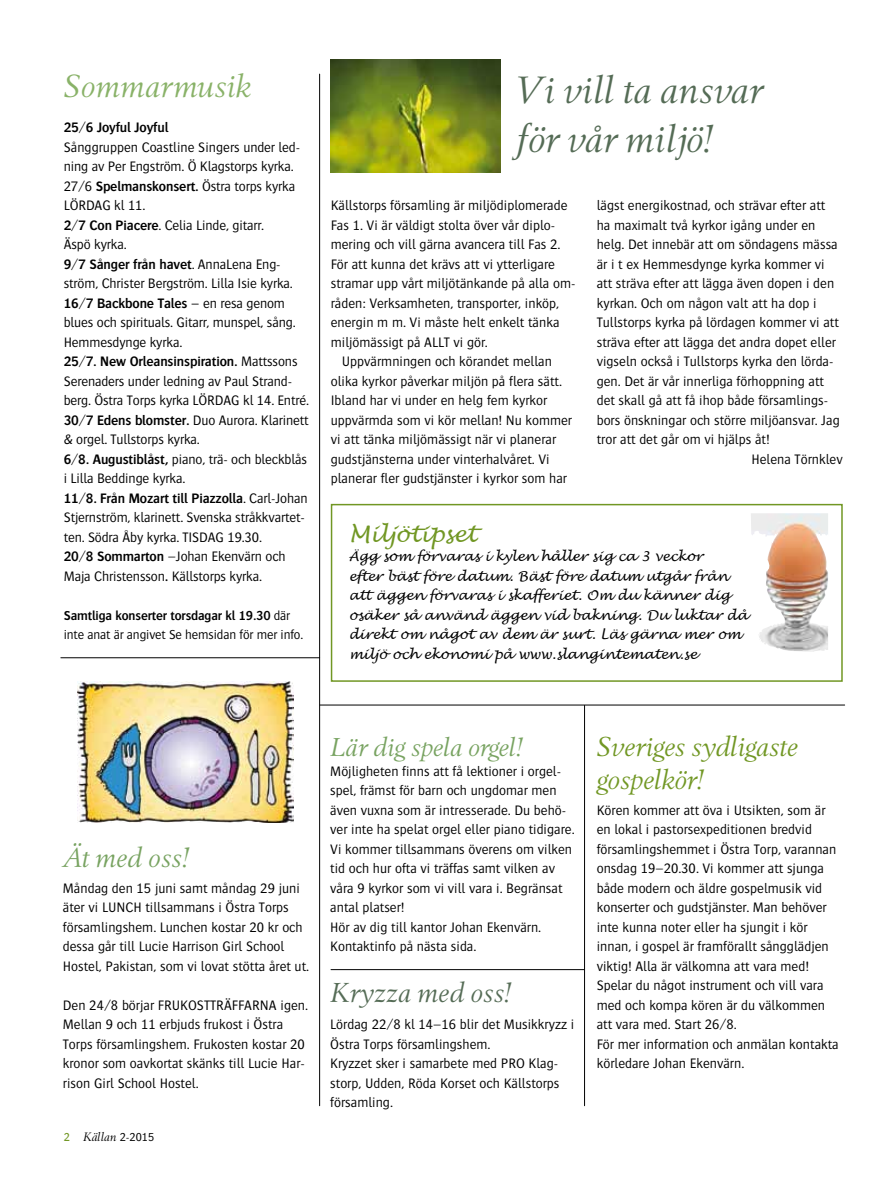
<style>
.page{position:relative;width:893px;height:1191px;background:#fff}
.page>*{position:absolute;margin:0;border:0;box-sizing:border-box;transform-origin:0 0}
.t1{font:italic 37.5px/49.2px "Berling Nova Display Pro";color:#556c56}
.t2{font:italic 31.5px "Berling Nova Display Pro";color:#89b268}
.t3{font:italic 27px/32.4px "Berling Nova Display Pro";color:#719724}
.t4{font:italic 27px "Berling Nova Display Pro";color:#556c56}
.t5{font:italic 27px "Berling Nova Display Pro";color:#78a361}
.t6{font:italic 25.5px "Berling Nova Display Pro";color:#78a361}
.t7{font:italic 22.5px "Lucida Handwriting";color:#719724}
.t8{font:300 14.25px/19.5px "Bosis";color:#000}
.t9{font:600 14.25px "Bosis";letter-spacing:-.01em;color:#000}
.t10{font:italic 13.5px/19.5px "Lucida Handwriting";color:#000}
.t11{font:300 13.5px/19.5px "Bosis";letter-spacing:-.01em;color:#000}
.t12{font:italic 12px "Berling Nova Display Pro";color:#000}
.s1{font-weight:600}
.s2{font-family:"Bosis";font-style:normal;color:#739826}
.s3{font-family:"Bosis";font-weight:300;font-style:normal}
</style>
<div class="page">
<div style="left:331px;top:504px;width:512px;height:178px;border:2px solid #719724"></div>
<hr style="left:320px;top:705px;width:525px;height:1px;background:#000">
<hr style="left:319px;top:74px;width:1px;height:1031px;background:#000">
<hr style="left:61px;top:657px;width:259px;height:1px;background:#000">
<img style="left:751px;top:513px;width:77px;height:139px">
<img style="left:78px;top:682px;width:216px;height:140px">
<img style="left:330px;top:60px;width:170px;height:112px">
<hr style="left:331px;top:969px;width:253px;height:1px;background:#000">
<hr style="left:584px;top:705px;width:1px;height:400px;background:#000">
<h2 class="t2" style="left:64px;top:68px;width:189px">Sommarmusik</h2>
<p class="t9" style="left:64px;top:120px;width:106px">25/6 Joyful Joyful</p>
<p class="t8" style="left:64px;top:137px;width:247px">Sånggruppen Coastline Singers under led&shy;ning av Per Engström. Ö Klagstorps kyrka.<br>27/6 <span class="s1">Spelmanskonsert.</span> Östra torps kyrka LÖRDAG kl 11.<br><span class="s1">2/7 Con Piacere</span>. Celia Linde, gitarr.<br>Äspö kyrka.<br><span class="s1">9/7 Sånger från havet</span>. AnnaLena Eng&shy;ström, Christer Bergström. Lilla Isie kyrka.<br><span class="s1">16/7 Backbone Tales –</span> en resa genom blues och spirituals. Gitarr, munspel, sång.<br>Hemmesdynge kyrka.<br><span class="s1">25/7. New Orleansinspiration.</span> Mattssons Serenaders under ledning av Paul Strand&shy;berg. Östra Torps kyrka LÖRDAG kl 14. Entré.<br><span class="s1">30/7 Edens blomster.</span> Duo Aurora. Klarinett &amp; orgel. Tullstorps kyrka.<br><span class="s1">6/8. Augustiblåst,</span> piano, trä- och bleckblås i Lilla Beddinge kyrka.<br><span class="s1">11/8. Från Mozart till Piazzolla</span>. Carl-Johan Stjernström, klarinett. Svenska stråkkvartet&shy;ten. Södra Åby kyrka. TISDAG 19.30.<br><span class="s1">20/8 Sommarton</span> –Johan Ekenvärn och Maja Christensson<span class="s1">.</span> Källstorps kyrka.</p>
<p class="t11" style="left:64px;top:605px;width:241px"><span class="s1">Samtliga konserter torsdagar kl 19.30</span> där inte anat är angivet Se hemsidan för mer info.</p>
<h1 class="t1" style="left:516px;top:66px;width:248px">Vi vill ta ansvar för vår miljö!</h1>
<p class="t8" style="left:331px;top:195px;width:238px">Källstorps församling är miljödiplomerade</p>
<p class="t8" style="left:331px;top:215px;width:226px">Fas 1. Vi är väldigt stolta över vår diplo-</p>
<p class="t8" style="left:331px;top:234px;width:231px">mering och vill gärna avancera till Fas 2.</p>
<p class="t8" style="left:331px;top:254px;width:226px">För att kunna det krävs att vi ytterligare</p>
<p class="t8" style="left:331px;top:273px;width:246px">stramar upp vårt miljötänkande på alla om-</p>
<p class="t8" style="left:331px;top:293px;width:230px">råden: Verksamheten, transporter, inköp,</p>
<p class="t8" style="left:331px;top:312px;width:230px">energin m m. Vi måste helt enkelt tänka</p>
<p class="t8" style="left:331px;top:332px;width:158px">miljömässigt på ALLT vi gör.</p>
<p class="t8" style="left:342px;top:351px;width:212px">Uppvärmningen och körandet mellan</p>
<p class="t8" style="left:331px;top:371px;width:233px">olika kyrkor påverkar miljön på flera sätt.</p>
<p class="t8" style="left:331px;top:390px;width:218px">Ibland har vi under en helg fem kyrkor</p>
<p class="t8" style="left:331px;top:410px;width:243px">uppvärmda som vi kör mellan! Nu kommer</p>
<p class="t8" style="left:331px;top:429px;width:227px">vi att tänka miljömässigt när vi planerar</p>
<p class="t8" style="left:331px;top:449px;width:220px">gudstjänsterna under vinterhalvåret. Vi</p>
<p class="t8" style="left:331px;top:468px;width:238px">planerar fler gudstjänster i kyrkor som har</p>
<p class="t8" style="left:597px;top:195px;width:230px">lägst energikostnad, och strävar efter att</p>
<p class="t8" style="left:597px;top:215px;width:220px">ha maximalt två kyrkor igång under en</p>
<p class="t8" style="left:597px;top:234px;width:243px">helg. Det innebär att om söndagens mässa</p>
<p class="t8" style="left:597px;top:254px;width:230px">är i t ex Hemmesdynge kyrka kommer vi</p>
<p class="t8" style="left:597px;top:273px;width:239px">att sträva efter att lägga även dopen i den</p>
<p class="t8" style="left:597px;top:293px;width:221px">kyrkan. Och om någon valt att ha dop i</p>
<p class="t8" style="left:597px;top:312px;width:244px">Tullstorps kyrka på lördagen kommer vi att</p>
<p class="t8" style="left:597px;top:332px;width:241px">sträva efter att lägga det andra dopet eller</p>
<p class="t8" style="left:597px;top:351px;width:238px">vigseln också i Tullstorps kyrka den lörda-</p>
<p class="t8" style="left:597px;top:371px;width:229px">gen. Det är vår innerliga förhoppning att</p>
<p class="t8" style="left:597px;top:390px;width:233px">det skall gå att få ihop både församlings-</p>
<p class="t8" style="left:597px;top:410px;width:245px">bors önskningar och större miljöansvar. Jag</p>
<p class="t8" style="left:597px;top:429px;width:174px">tror att det går om vi hjälps åt!</p>
<p class="t8" style="left:751px;top:449px;width:93px">Helena Törnklev</p>
<h3 class="t7" style="left:349px;top:520px;width:129px">Miljötipset</h3>
<p class="t10" style="left:349px;top:547px;width:401px">Ägg som förvaras i kylen håller sig ca 3 veckor<br>efter bäst före datum. Bäst före datum utgår från att äggen förvaras i skafferiet. Om du känner dig osäker så använd äggen vid bakning. Du luktar då direkt om något av dem är surt. Läs gärna mer om miljö och ekonomi på www.slangintematen.se</p>
<h3 class="t5" style="left:63px;top:842px;width:129px">Ät med oss!</h3>
<p class="t8" style="left:63px;top:878px;width:248px">Måndag den 15 juni samt måndag 29 juni äter vi lun ch tillsammans i Östra Torps församlingshem. Lunchen kostar 20 kr och dessa går till Lucie Harrison Girl School Hostel, Pakistan, som vi lovat stötta året ut.</p>
<p class="t8" style="left:63px;top:995px;width:247px">Den 24/8 börjar frukostträffarna igen.<br>Mellan 9 och 11 erbjuds frukost i Östra Torps församlingshem. Frukosten kostar 20 kronor som oavkortat skänks till Lucie Har&shy;rison Girl School Hostel.</p>
<p class="t12" style="left:64px;top:1129px;width:92px"><span class="s2">2</span> Källan <span class="s3">2-2015</span></p>
<h3 class="t6" style="left:330px;top:732px;width:195px">Lär dig spela orgel!</h3>
<p class="t8" style="left:330px;top:761px;width:246px">Möjligheten finns att få lektioner i orgel&shy;spel, främst för barn och ungdomar men även vuxna som är intresserade. Du behö&shy;ver inte ha spelat orgel eller piano tidigare.<br>Vi kommer tillsammans överens om vilken tid och hur ofta vi träffas samt vilken av våra 9 kyrkor som vi vill vara i. Begränsat antal platser!<br>Hör av dig till kantor Johan Ekenvärn.<br>Kontaktinfo på nästa sida.</p>
<h3 class="t4" style="left:330px;top:977px;width:184px">Kryzza med oss!</h3>
<p class="t8" style="left:330px;top:1014px;width:246px">Lördag 22/8 kl 14–16 blir det Musikkryzz i<br>Östra Torps församlingshem.<br>Kryzzet sker i samarbete med PRO Klag&shy;storp, Udden, Röda Korset och Källstorps församling.</p>
<h3 class="t3" style="left:597px;top:731px;width:203px">Sveriges sydligaste gospelkör!</h3>
<p class="t8" style="left:597px;top:800px;width:244px">Kören kommer att öva i Utsikten, som är en lokal i pastorsexpeditionen bredvid församlingshemmet i Östra Torp, varannan onsdag 19–20.30. Vi kommer att sjunga både modern och äldre gospelmusik vid konserter och gudstjänster. Man behöver inte kunna noter eller ha sjungit i kör innan, i gospel är framförallt sångglädjen viktig! Alla är välkomna att vara med!<br>Spelar du något instrument och vill vara med och kompa kören är du välkommen att vara med. Start 26/8.<br>För mer information och anmälan kontakta körledare Johan Ekenvärn.</p>
</div>
